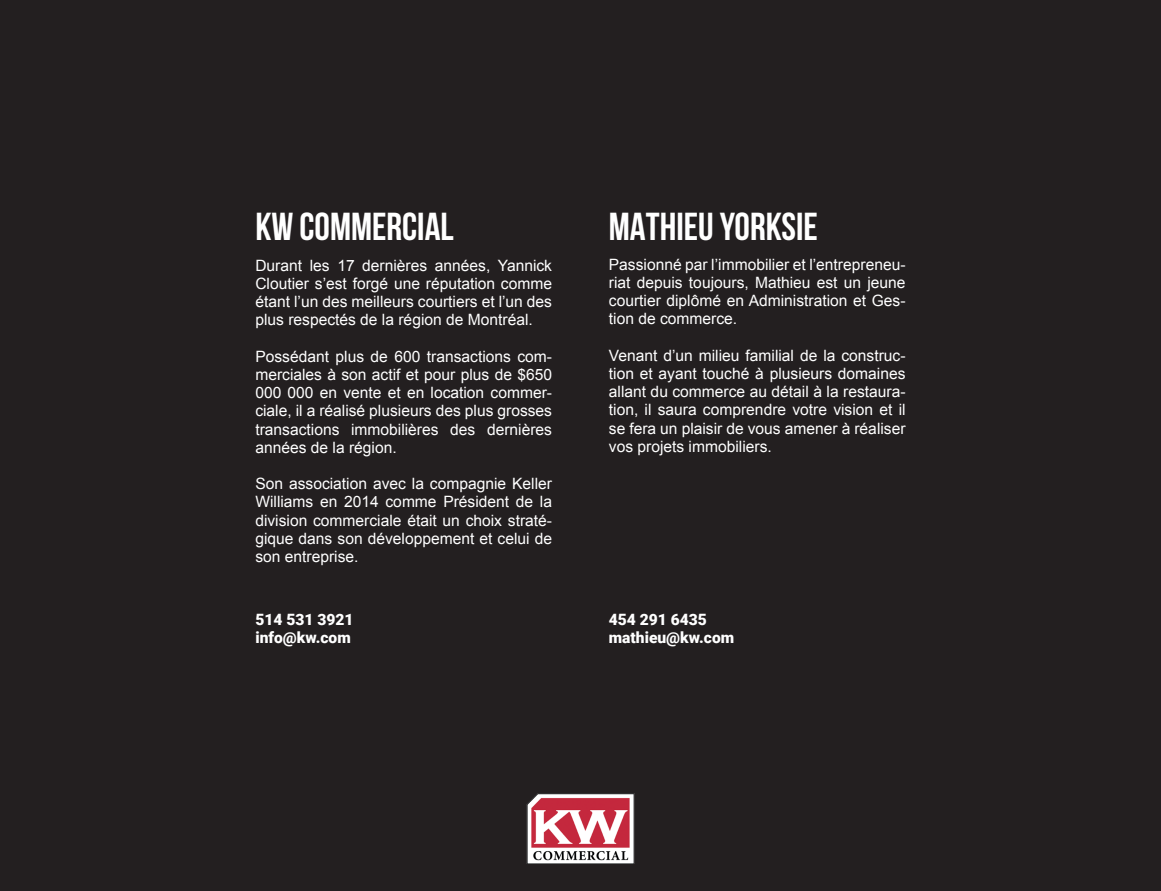
<style>
.page{position:relative;width:1161px;height:891px;background:#231f20}
.page>*{position:absolute;margin:0;border:0;box-sizing:border-box;transform-origin:0 0}
.t1{font:700 39px "Bebas Neue";color:#fff}
.t2{font:15.6px/18.1px "Arial";color:#fff;text-align:justify}
.t3{font:900 15.6px/18.1px "Roboto";color:#fff}
</style>
<div class="page">
<img style="left:526px;top:793px;width:109px;height:71px">
<h1 class="t1" style="left:255px;top:205px;width:200px">KW COMMERCIAL</h1>
<h1 class="t1" style="left:609px;top:205px;width:211px">MATHIEU YORKSIE</h1>
<p class="t2" style="left:255px;top:256px;width:298px">Durant les 17 dernières années, Yannick Cloutier s’est forgé une réputation comme étant l’un des meilleurs courtiers et l’un des plus respectés de la région de Montréal.</p>
<p class="t2" style="left:255px;top:347px;width:298px">Possédant plus de 600 transactions com&shy;merciales à son actif et pour plus de $650<br>000 000 en vente et en location commer&shy;ciale, il a réalisé plusieurs des plus grosses transactions immobilières des dernières années de la région.</p>
<p class="t2" style="left:255px;top:475px;width:298px">Son association avec la compagnie Keller Williams en 2014 comme Président de la division commerciale était un choix straté&shy;gique dans son développement et celui de son entreprise.</p>
<p class="t2" style="left:609px;top:255px;width:298px">Passionné par l’immobilier et l’entrepreneu&shy;riat depuis toujours, Mathieu est un jeune courtier diplômé en Administration et Ges&shy;tion de commerce.</p>
<p class="t2" style="left:609px;top:346px;width:298px">Venant d’un milieu familial de la construc&shy;tion et ayant touché à plusieurs domaines allant du commerce au détail à la restaura&shy;tion, il saura comprendre votre vision et il se fera un plaisir de vous amener à réaliser vos projets immobiliers.</p>
<p class="t3" style="left:255px;top:610px;width:100px">514 531 3921 info@kw.com</p>
<p class="t3" style="left:609px;top:610px;width:127px">454 291 6435 mathieu@kw.com</p>
</div>
